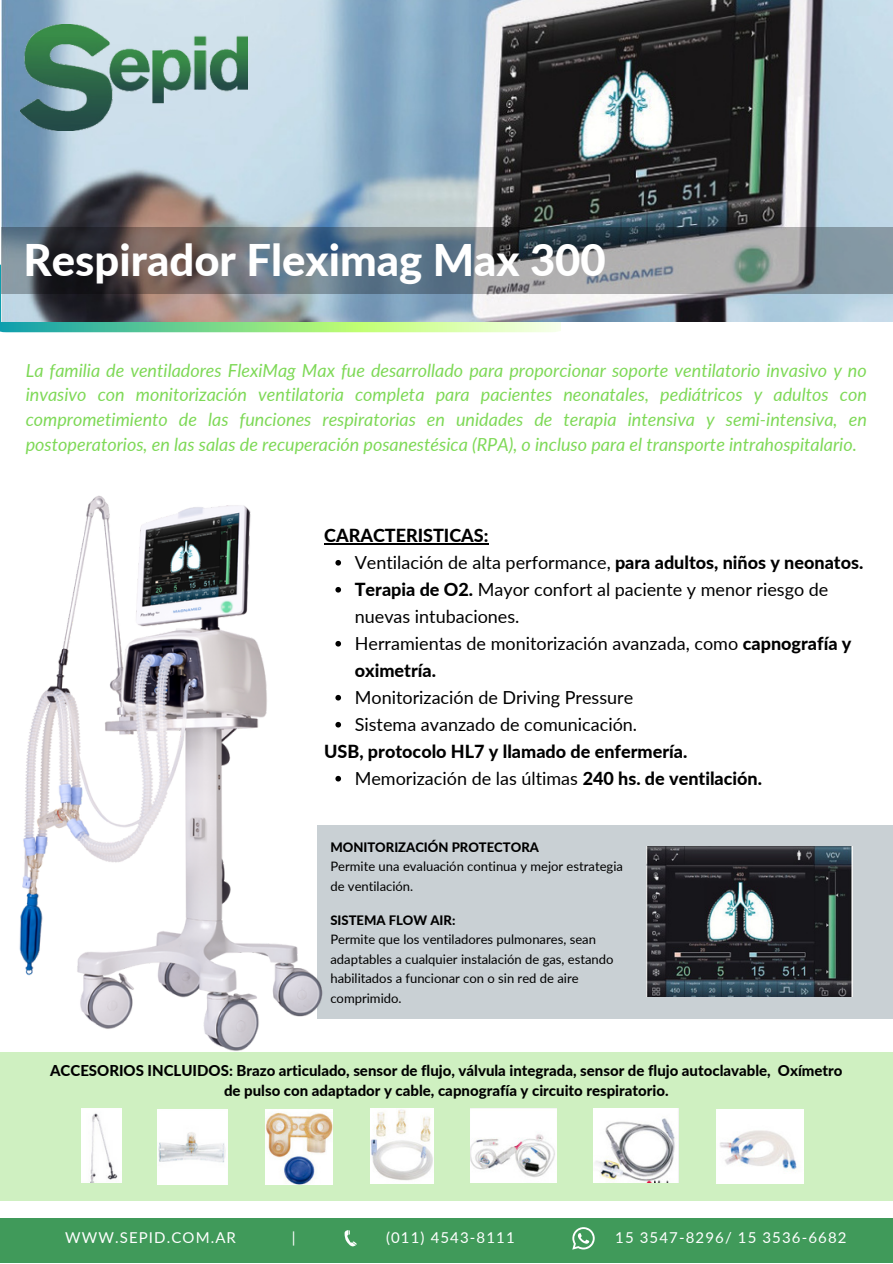
<style>
.page{position:relative;width:893px;height:1264px;background:#fff}
.page>*{position:absolute;margin:0;border:0;box-sizing:border-box;transform-origin:0 0}
.t1{font:800 43.65px "Lato";color:#fff}
.t2{font:italic 18px/24.8px "Lato";color:#7ed957;text-align:justify}
.t3{font:18px/27px "Lato";color:#000}
.t4{font:800 18px "Lato";color:#000}
.t5{font:800 15px/20.2px "Lato";color:#000;text-align:center}
.t6{font:15px "Lato";letter-spacing:.075em;color:#fff}
.t7{font:13.05px/19.5px "Lato";color:#000}
.t8{font:800 13.05px "Lato";color:#000}
.s1{font-weight:800}
</style>
<div class="page">
<svg style="left:0;top:264px;width:560px;height:68px;background:#8fd89b"></svg>
<img style="left:1px;top:0;width:891px;height:321px">
<div style="left:0;top:1052px;width:892px;height:148px;background:#cff0c1"></div>
<div style="left:0;top:1217px;width:892px;height:45px;background:#409a5a"></div>
<svg style="left:572px;top:1227px;width:22px;height:22px"></svg>
<svg style="left:344px;top:1230px;width:12px;height:16px"></svg>
<svg style="left:1px;top:227px;width:891px;height:67px;background:#6f777e"></svg>
<img style="left:21px;top:24px;width:226px;height:107px">
<div style="left:317px;top:824px;width:575px;height:194px;background:#c9d0d4"></div>
<img style="left:646px;top:846px;width:206px;height:150px">
<img style="left:82px;top:1173px;width:39px;height:9px">
<img style="left:158px;top:1173px;width:70px;height:11px">
<img style="left:265px;top:1173px;width:67px;height:11px">
<img style="left:370px;top:1173px;width:63px;height:10px">
<img style="left:470px;top:1108px;width:87px;height:74px">
<img style="left:593px;top:1108px;width:85px;height:74px">
<img style="left:716px;top:1109px;width:87px;height:74px">
<img style="left:19px;top:495px;width:451px;height:678px">
<svg style="left:335px;top:560px;width:6px;height:5px"></svg>
<svg style="left:335px;top:587px;width:6px;height:5px"></svg>
<svg style="left:335px;top:641px;width:6px;height:5px"></svg>
<svg style="left:335px;top:695px;width:6px;height:5px"></svg>
<svg style="left:335px;top:722px;width:6px;height:5px"></svg>
<svg style="left:335px;top:776px;width:6px;height:5px"></svg>
<hr style="left:324px;top:543px;width:164px;height:1px;background:#000">
<p class="t1" style="left:24px;top:233px;width:583px">Respirador Fleximag Max 300</p>
<p class="t2" style="left:26px;top:357px;width:842px">La familia de ventiladores FlexiMag Max fue desarrollado para proporcionar soporte ventilatorio invasivo y no invasivo con monitorización ventilatoria completa para pacientes neonatales, pediátricos y adultos con comprometimiento de las funciones respiratorias en unidades de terapia intensiva y semi-intensiva, en postoperatorios, en las salas de recuperación posanestésica (RPA), o incluso para el transporte intrahospitalario.</p>
<p class="t4" style="left:324px;top:524px;width:166px">CARACTERISTICAS:</p>
<p class="t3" style="left:355px;top:548px;width:510px">Ventilación de alta performance, <span class="s1">para adultos, niños y neonatos.</span></p>
<p class="t3" style="left:355px;top:575px;width:475px"><span class="s1">Terapia de O2.</span> Mayor confort al paciente y menor riesgo de nuevas intubaciones.</p>
<p class="t3" style="left:355px;top:629px;width:498px">Herramientas de monitorización avanzada, como <span class="s1">capnografía y oximetría.</span></p>
<p class="t3" style="left:355px;top:683px;width:280px">Monitorización de Driving Pressure</p>
<p class="t3" style="left:355px;top:710px;width:284px">Sistema avanzado de comunicación.</p>
<p class="t4" style="left:324px;top:740px;width:364px">USB, protocolo HL7 y llamado de enfermería.</p>
<p class="t3" style="left:355px;top:764px;width:409px">Memorización de las últimas <span class="s1">240 hs. de ventilación.</span></p>
<p class="t8" style="left:330px;top:838px;width:210px">MONITORIZACIÓN PROTECTORA</p>
<p class="t7" style="left:330px;top:856px;width:294px">Permite una evaluación continua y mejor estrategia de ventilación.</p>
<p class="t8" style="left:330px;top:911px;width:126px">SISTEMA FLOW AIR:</p>
<p class="t7" style="left:330px;top:929px;width:285px">Permite que los ventiladores pulmonares, sean adaptables a cualquier instalación de gas, estando habilitados a funcionar con o sin red de aire comprimido.</p>
<p class="t5" style="left:50px;top:1059px;width:794px">ACCESORIOS INCLUIDOS: Brazo articulado, sensor de flujo, válvula integrada, sensor de flujo autoclavable, Oxímetro de pulso con adaptador y cable, capnografía y circuito respiratorio.</p>
<p class="t6" style="left:65px;top:1228px;width:172px">WWW.SEPID.COM.AR</p>
<p class="t6" style="left:292px;top:1228px;width:5px">|</p>
<p class="t6" style="left:386px;top:1228px;width:130px">(011) 4543-8111</p>
<p class="t6" style="left:615px;top:1228px;width:233px">15 3547-8296/ 15 3536-6682</p>
</div>
